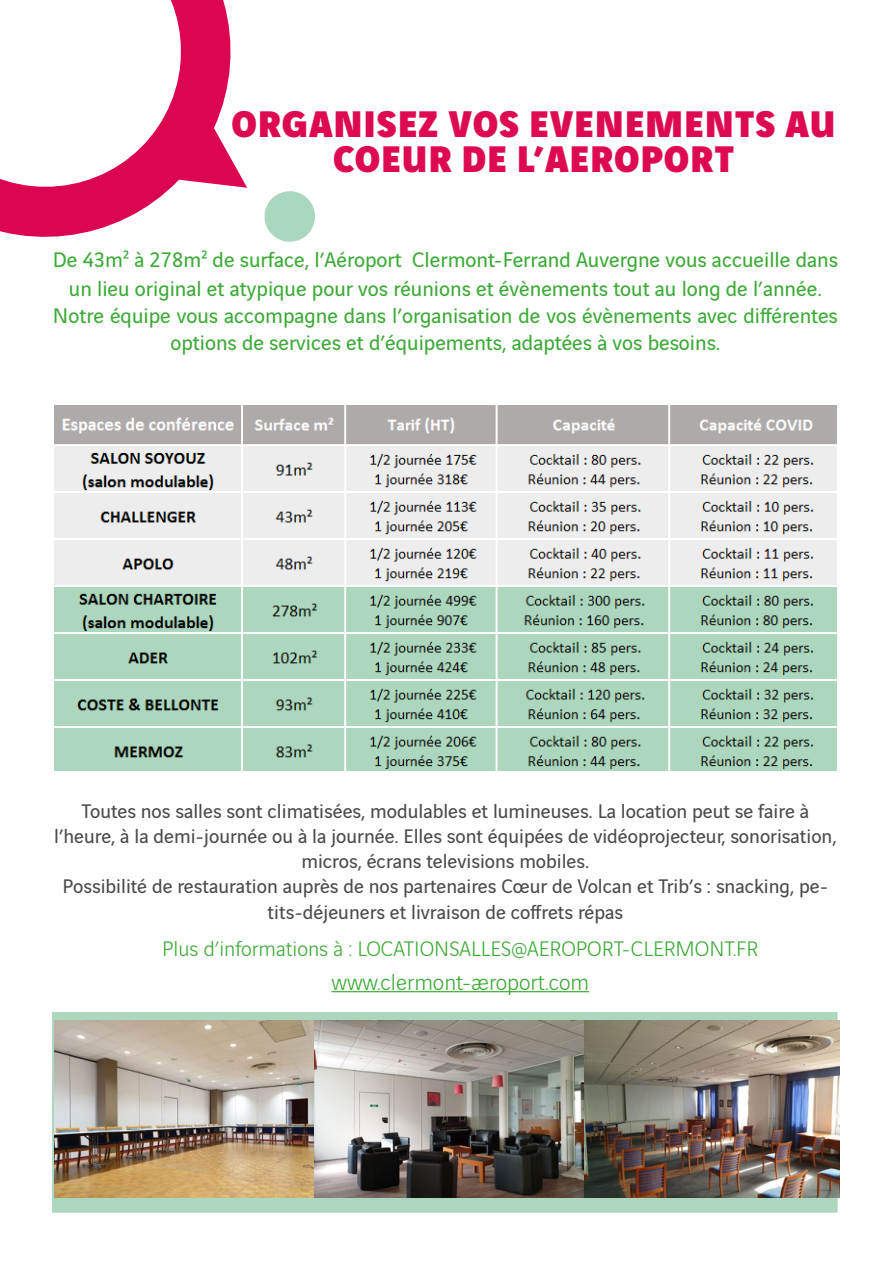
<style>
.page{position:relative;width:893px;height:1263px;background:#fff}
.page>*{position:absolute;margin:0;border:0;box-sizing:border-box;transform-origin:0 0}
.t1{font:900 39.6px/34.2px "Vinci Sans";letter-spacing:.02em;color:#dd0a52;text-align:center}
.t2{font:300 24px "Vinci Sans";color:#3caa36}
.t3{font:22.5px/27.6px "Vinci Sans";color:#3caa36;text-align:center}
.t4{font:300 22.5px "Vinci Sans";color:#3caa36}
.t5{font:21px/25.2px "Vinci Sans";color:#4a4a49;text-align:center}
</style>
<div class="page">
<div style="left:52px;top:1012px;width:786px;height:201px;background:#acd6be;border:2px solid #acd6be"></div>
<img style="left:54px;top:1020px;width:530px;height:177px">
<img style="left:584px;top:1020px;width:255px;height:177px">
<hr style="left:331px;top:991px;width:258px;height:1px;background:#3caa36">
<svg style="left:0;top:0;width:248px;height:237px"></svg>
<svg style="left:264px;top:191px;width:51px;height:51px"></svg>
<svg style="left:0;top:0;width:199px;height:204px"></svg>
<img style="left:54px;top:405px;width:783px;height:365px">
<h1 class="t1" style="left:231px;top:103px;width:606px">ORGANISEZ VOS EVENEMENTS AU<br>COEUR DE L’AEROPORT</h1>
<p class="t3" style="left:53px;top:244px;width:786px">De 43m² à 278m² de surface, l’Aéroport Clermont-Ferrand Auvergne vous accueille dans un lieu original et atypique pour vos réunions et évènements tout au long de l’année.<br>Notre équipe vous accompagne dans l’organisation de vos évènements avec différentes options de services et d’équipements, adaptées à vos besoins.</p>
<p class="t5" style="left:54px;top:796px;width:784px">Toutes nos salles sont climatisées, modulables et lumineuses. La location peut se faire à l’heure, à la demi-journée ou à la journée. Elles sont équipées de vidéoprojecteur, sonorisation, micros, écrans televisions mobiles.<br>Possibilité de restauration auprès de nos partenaires Coeur de Volcan et Trib’s : snacking, pe&shy;tits-déjeuners et livraison de coffrets répas</p>
<p class="t4" style="left:162px;top:933px;width:598px">Plus d’informations à : LOCATIONSALLES@AEROPORT-CLERMONT.FR</p>
<p class="t2" style="left:331px;top:965px;width:259px">www.clermont-aeroport.com</p>
</div>
